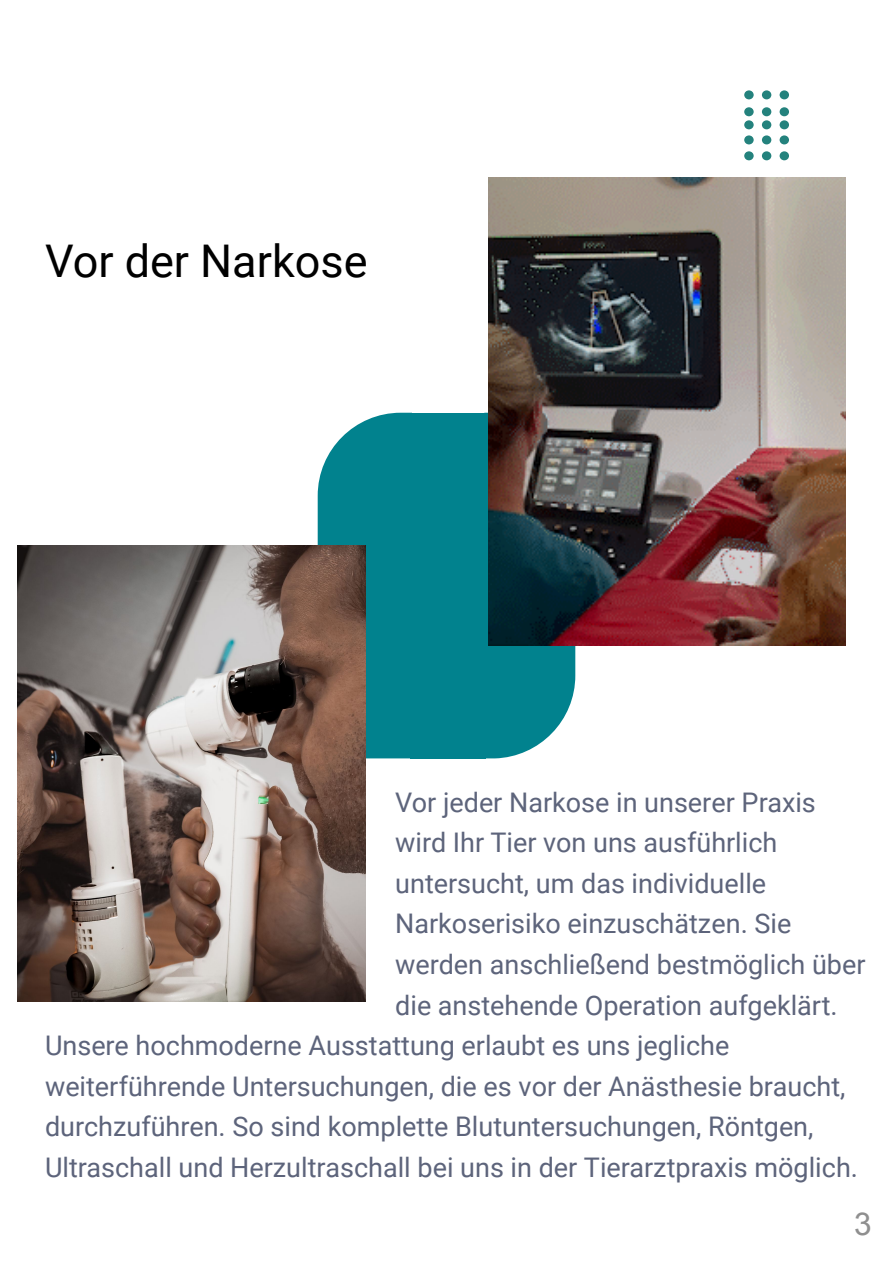
<style>
.page{position:relative;width:894px;height:1263px;background:#fff}
.page>*{position:absolute;margin:0;border:0;box-sizing:border-box;transform-origin:0 0}
.t1{font:45px "Roboto";color:#000}
.t2{font:31.5px "Arial";color:#8f8f8f}
.t3{font:27px "Roboto";color:#5d647b}
</style>
<div class="page">
<svg style="left:744px;top:107px;width:45px;height:22px"></svg>
<svg style="left:744px;top:151px;width:45px;height:9px"></svg>
<div style="left:318px;top:413px;width:92px;height:345px;background:#01828e"></div>
<div style="left:410px;top:413px;width:76px;height:345px;background:#01828e"></div>
<svg style="left:486px;top:413px;width:89px;height:345px;background:#238f99"></svg>
<img style="left:17px;top:545px;width:348px;height:456px">
<img style="left:489px;top:178px;width:357px;height:467px">
<svg style="left:744px;top:135px;width:45px;height:9px"></svg>
<svg style="left:744px;top:90px;width:45px;height:9px"></svg>
<h1 class="t1" style="left:45px;top:235px;width:324px">Vor der Narkose</h1>
<p class="t3" style="left:395px;top:787px;width:422px">Vor jeder Narkose in unserer Praxis</p>
<p class="t3" style="left:395px;top:827px;width:384px">wird Ihr Tier von uns ausführlich</p>
<p class="t3" style="left:395px;top:868px;width:372px">untersucht, um das individuelle</p>
<p class="t3" style="left:395px;top:908px;width:398px">Narkoserisiko einzuschätzen. Sie</p>
<p class="t3" style="left:395px;top:949px;width:472px">werden anschließend bestmöglich über</p>
<p class="t3" style="left:395px;top:989px;width:444px">die anstehende Operation aufgeklärt.</p>
<p class="t3" style="left:45px;top:1030px;width:686px">Unsere hochmoderne Ausstattung erlaubt es uns jegliche</p>
<p class="t3" style="left:45px;top:1071px;width:802px">weiterführende Untersuchungen, die es vor der Anästhesie braucht,</p>
<p class="t3" style="left:45px;top:1111px;width:770px">durchzuführen. So sind komplette Blutuntersuchungen, Röntgen,</p>
<p class="t3" style="left:45px;top:1152px;width:814px">Ultraschall und Herzultraschall bei uns in der Tierarztpraxis möglich.</p>
<p class="t2" style="left:854px;top:1207px;width:19px">3</p>
</div>
